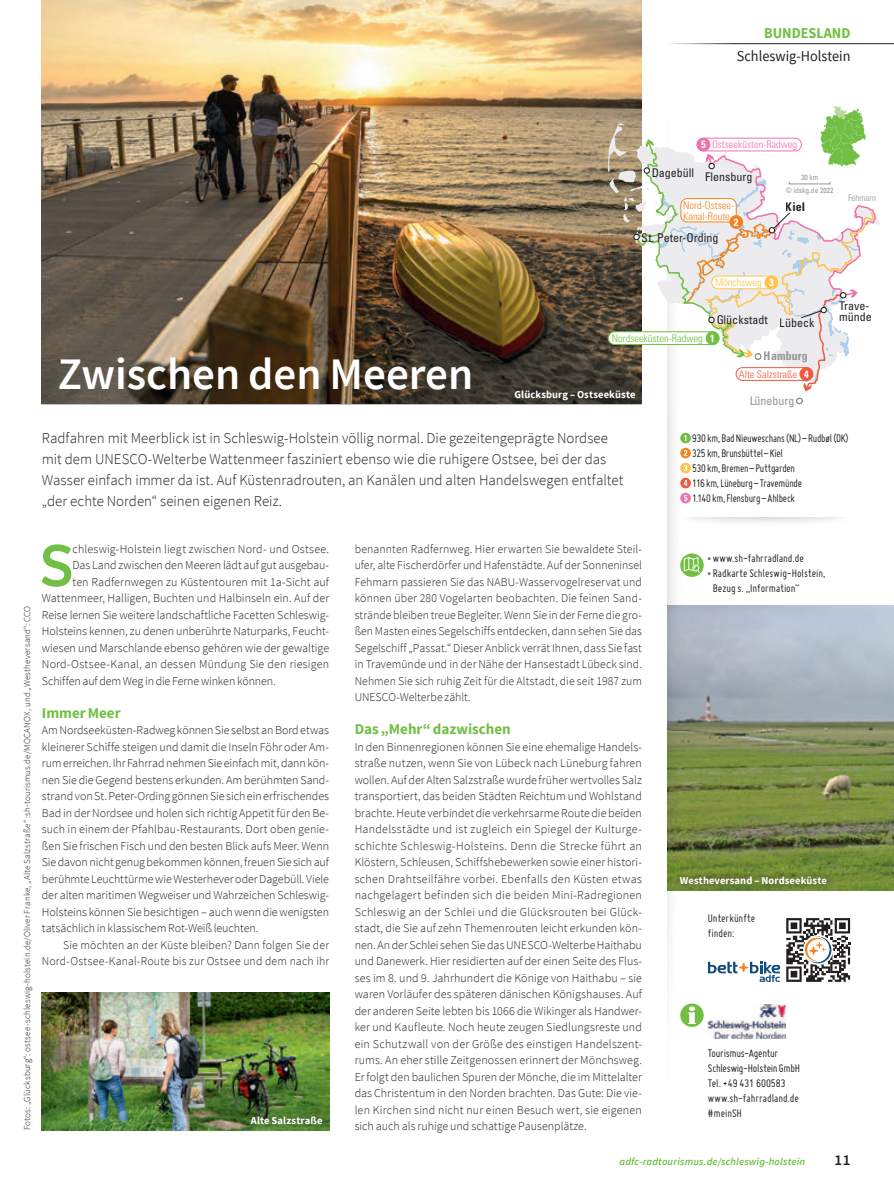
<style>
.page{position:relative;width:894px;height:1191px;background:#fff}
.page>*{position:absolute;margin:0;border:0;box-sizing:border-box;transform-origin:0 0}
.t1{font:600 62.85px "Branding";color:#71bf44}
.t2{font:600 45px "Source Sans Pro";color:#fff}
.t3{font:300 15px/21px "Source Sans Pro";color:#231f20}
.t4{font:700 15px "Source Sans Pro";color:#71bf44}
.t5{font:15px "Source Sans Pro";color:#231f20;scale:.95 1}
.t6{font:700 15px "Source Sans Pro";color:#71bf44;scale:.95 1}
.t7{font:600 15px "Source Sans Pro";color:#231f20}
.t8{font:300 12px/16.5px "Source Sans Pro";letter-spacing:.005em;color:#231f20;text-align:justify}
.t9{font:12px/15px "Miso";letter-spacing:-.01em;color:#231f20}
.t10{font:12px/15px "Miso";letter-spacing:-.01em;color:#231f20;scale:.96 1}
.t11{font:condensed 12px/10.8px "Univers LT Std";color:#231f20}
.t12{font:condensed 12px "Univers LT Std";color:#939598}
.t13{font:700 condensed 12px "Univers LT Std";color:#939598}
.t14{font:700 condensed 12px "Univers LT Std";color:#231f20}
.t15{font:700 10.5px "Source Sans Pro";letter-spacing:.01em;color:#fff}
.t16{font:italic 600 10.5px "Source Sans Pro";letter-spacing:.015em;color:#71bf44}
.t17{font:300 condensed 10.5px/10.8px "Univers LT Std";color:#f58220}
.t18{font:300 condensed 10.5px "Univers LT Std";color:#71bf44}
.t19{font:300 condensed 10.5px "Univers LT Std";color:#f171ab}
.t20{font:300 condensed 10.5px "Univers LT Std";color:#f0593e}
.t21{font:300 condensed 10.5px "Univers LT Std";color:#fec34d}
.t22{font:700 condensed 10.5px "Univers LT Std";color:#fff}
.t23{font:300 9px "Source Sans Pro";letter-spacing:.02em;color:#231f20}
.t24{font:300 condensed 9px "Univers LT Std";color:#939598}
.t25{font:condensed 7.5px "Univers LT Std";color:#939598}
.s1{font-weight:700;color:#fff}
</style>
<div class="page">
<hr style="left:667px;top:43px;width:226px;height:1px;background:#231f20">
<img style="left:42px;top:0;width:599px;height:404px">
<svg style="left:680px;top:433px;width:10px;height:10px"></svg>
<svg style="left:684px;top:435px;width:2px;height:6px"></svg>
<svg style="left:680px;top:448px;width:10px;height:10px"></svg>
<svg style="left:684px;top:450px;width:3px;height:6px"></svg>
<svg style="left:680px;top:463px;width:10px;height:10px"></svg>
<svg style="left:684px;top:465px;width:3px;height:6px"></svg>
<div style="left:680px;top:478px;width:10px;height:10px;background:#f0593e;border-radius:50%"></div>
<svg style="left:684px;top:480px;width:3px;height:6px"></svg>
<svg style="left:680px;top:493px;width:10px;height:10px"></svg>
<svg style="left:684px;top:495px;width:3px;height:6px"></svg>
<div style="left:680px;top:517px;width:170px;height:10px;background:#231f20;opacity:.27"></div>
<div style="left:680px;top:554px;width:23px;height:23px;background:#71bf44;border-radius:50%"></div>
<svg style="left:684px;top:557px;width:15px;height:16px"></svg>
<svg style="left:707px;top:962px;width:72px;height:20px"></svg>
<svg style="left:786px;top:918px;width:63px;height:64px"></svg>
<div style="left:680px;top:1004px;width:23px;height:23px;background:#71bf44;border-radius:50%"></div>
<svg style="left:687px;top:1006px;width:8px;height:18px"></svg>
<img style="left:707px;top:1004px;width:78px;height:35px">
<img style="left:684px;top:605px;width:209px;height:285px">
<div style="left:672px;top:869px;width:161px;height:23px;background:#231f20;opacity:.7"></div>
<div style="left:507px;top:383px;width:135px;height:25px;background:#231f20;opacity:.7"></div>
<img style="left:42px;top:992px;width:287px;height:138px">
<div style="left:243px;top:1109px;width:86px;height:22px;background:#231f20;opacity:.7"></div>
<div style="left:667px;top:93px;width:17px;height:1037px;background:#231f20;opacity:.54"></div>
<svg style="left:605px;top:105px;width:275px;height:303px"></svg>
<p class="t6" style="left:763px;top:24px;width:92px">BUNDESLAND</p>
<p class="t5" style="left:736px;top:46px;width:121px">Schleswig-Holstein</p>
<p class="t19" style="left:700px;top:138px;width:98px"><span class="s1">5</span> Ostseeküsten-Radweg</p>
<p class="t11" style="left:651px;top:167px;width:44px">Dagebüll</p>
<p class="t11" style="left:704px;top:172px;width:49px">Flensburg</p>
<p class="t17" style="left:683px;top:200px;width:52px">Nord-Ostsee-<br>Kanal-Route</p>
<p class="t22" style="left:733px;top:216px;width:6px">2</p>
<p class="t11" style="left:641px;top:232px;width:78px">St. Peter-Ording</p>
<p class="t25" style="left:800px;top:173px;width:19px">30 km</p>
<p class="t14" style="left:785px;top:199px;width:21px">Kiel</p>
<p class="t25" style="left:785px;top:186px;width:49px">© idskg.de 2022</p>
<p class="t24" style="left:847px;top:192px;width:29px">Fehmarn</p>
<h2 class="t2" style="left:58px;top:345px;width:417px">Zwischen den Meeren</h2>
<p class="t21" style="left:714px;top:276px;width:48px">Mönchsweg</p>
<p class="t22" style="left:768px;top:276px;width:6px">3</p>
<p class="t18" style="left:611px;top:332px;width:92px">Nordseeküsten-Radweg</p>
<p class="t15" style="left:514px;top:388px;width:123px">Glücksburg – Ostseeküste</p>
<p class="t11" style="left:716px;top:314px;width:53px">Glückstadt</p>
<p class="t22" style="left:710px;top:332px;width:6px">1</p>
<p class="t11" style="left:779px;top:317px;width:36px">Lübeck</p>
<p class="t13" style="left:763px;top:349px;width:45px">Hamburg</p>
<p class="t20" style="left:738px;top:368px;width:60px">Alte Salzstraße</p>
<p class="t22" style="left:803px;top:368px;width:6px">4</p>
<p class="t12" style="left:748px;top:393px;width:47px">Lüneburg</p>
<p class="t11" style="left:838px;top:300px;width:34px">Trave&shy;münde</p>
<p class="t3" style="left:42px;top:428px;width:582px">Radfahren mit Meerblick ist in Schleswig-Holstein völlig normal. Die gezeitengeprägte Nordsee mit dem UNESCO-Welterbe Wattenmeer fasziniert ebenso wie die ruhigere Ostsee, bei der das Wasser einfach immer da ist. Auf Küstenradrouten, an Kanälen und alten Handelswegen entfaltet „der echte Norden“ seinen eigenen Reiz.</p>
<p class="t10" style="left:692px;top:430px;width:164px">930 km, Bad Nieuweschans (NL) – Rudbøl (DK)<br>325 km, Brunsbüttel – Kiel<br>530 km, Bremen – Puttgarden<br>116 km, Lüneburg – Travemünde<br>1.140 km, Flensburg – Ahlbeck</p>
<p class="t23" style="left:22px;top:1130px;width:526px;rotate:-90deg">Fotos: „Glücksburg“: ostsee-schleswig-holstein.de/Oliver Franke, „Alte Salzstraße“ :sh-tourismus.de/MOCANOX, und „Westheversand“: CCO</p>
<h1 class="t1" style="left:40px;top:531px;width:35px">S</h1>
<p class="t8" style="left:72px;top:541px;width:258px">chleswig-Holstein liegt zwischen Nord- und Ostsee.</p>
<p class="t8" style="left:72px;top:557px;width:258px">Das Land zwischen den Meeren lädt auf gut ausgebau-</p>
<p class="t8" style="left:72px;top:574px;width:258px">ten Radfernwegen zu Küstentouren mit 1a-Sicht auf</p>
<p class="t8" style="left:42px;top:590px;width:289px">Wattenmeer, Halligen, Buchten und Halbinseln ein. Auf der</p>
<p class="t8" style="left:42px;top:607px;width:289px">Reise lernen Sie weitere landschaftliche Facetten Schleswig-</p>
<p class="t8" style="left:42px;top:623px;width:289px">Holsteins kennen, zu denen unberührte Naturparks, Feucht-</p>
<p class="t8" style="left:42px;top:640px;width:289px">wiesen und Marschlande ebenso gehören wie der gewaltige</p>
<p class="t8" style="left:42px;top:656px;width:289px">Nord-Ostsee-Kanal, an dessen Mündung Sie den riesigen</p>
<p class="t8" style="left:42px;top:673px;width:235px">Schiffen auf dem Weg in die Ferne winken können.</p>
<p class="t4" style="left:42px;top:703px;width:80px">Immer Meer</p>
<p class="t8" style="left:42px;top:722px;width:289px">Am Nordseeküsten-Radweg können Sie selbst an Bord etwas kleinerer Schiffe steigen und damit die Inseln Föhr oder Am&shy;rum erreichen. Ihr Fahrrad nehmen Sie einfach mit, dann kön&shy;nen Sie die Gegend bestens erkunden. Am berühmten Sand&shy;strand von St. Peter-Ording gönnen Sie sich ein erfrischendes Bad in der Nordsee und holen sich richtig Appetit für den Be&shy;such in einem der Pfahlbau-Restaurants. Dort oben genie&shy;ßen Sie frischen Fisch und den besten Blick aufs Meer. Wenn Sie davon nicht genug bekommen können, freuen Sie sich auf berühmte Leuchttürme wie Westerhever oder Dagebüll. Viele der alten maritimen Wegweiser und Wahrzeichen Schleswig-Holsteins können Sie besichtigen – auch wenn die wenigsten tatsächlich in klassischem Rot-Weiß leuchten.</p>
<p class="t8" style="left:42px;top:937px;width:289px;text-align:right">Sie möchten an der Küste bleiben? Dann folgen Sie der<br>Nord-Ostsee-Kanal-Route bis zur Ostsee und dem nach ihr</p>
<p class="t15" style="left:251px;top:1113px;width:73px">Alte Salzstraße</p>
<p class="t8" style="left:354px;top:541px;width:289px">benannten Radfernweg. Hier erwarten Sie bewaldete Steil&shy;ufer, alte Fischerdörfer und Hafenstädte. Auf der Sonneninsel Fehmarn passieren Sie das NABU-Wasservogelreservat und können über 280 Vogelarten beobachten. Die feinen Sand&shy;strände bleiben treue Begleiter. Wenn Sie in der Ferne die gro&shy;ßen Masten eines Segelschiffs entdecken, dann sehen Sie das Segelschiff „Passat.“ Dieser Anblick verrät Ihnen, dass Sie fast in Travemünde und in der Nähe der Hansestadt Lübeck sind.<br>Nehmen Sie sich ruhig Zeit für die Altstadt, die seit 1987 zum UNESCO-Welterbe zählt.</p>
<p class="t4" style="left:354px;top:720px;width:157px">Das „Mehr“ dazwischen</p>
<p class="t8" style="left:354px;top:739px;width:289px">In den Binnenregionen können Sie eine ehemalige Handels&shy;straße nutzen, wenn Sie von Lübeck nach Lüneburg fahren wollen. Auf der Alten Salzstraße wurde früher wertvolles Salz transportiert, das beiden Städten Reichtum und Wohlstand brachte. Heute verbindet die verkehrsarme Route die beiden Handelsstädte und ist zugleich ein Spiegel der Kulturge&shy;schichte Schleswig-Holsteins. Denn die Strecke führt an Klöstern, Schleusen, Schiffshebewerken sowie einer histori&shy;schen Drahtseilfähre vorbei. Ebenfalls den Küsten etwas nachgelagert befinden sich die beiden Mini-Radregionen Schleswig an der Schlei und die Glücksrouten bei Glück&shy;stadt, die Sie auf zehn Themenrouten leicht erkunden kön&shy;nen. An der Schlei sehen Sie das UNESCO-Welterbe Haithabu und Danewerk. Hier residierten auf der einen Seite des Flus&shy;ses im 8. und 9. Jahrhundert die Könige von Haithabu – sie waren Vorläufer des späteren dänischen Königshauses. Auf der anderen Seite lebten bis 1066 die Wikinger als Handwer&shy;ker und Kaufleute. Noch heute zeugen Siedlungsreste und ein Schutzwall von der Größe des einstigen Handelszent&shy;rums. An eher stille Zeitgenossen erinnert der Mönchsweg.<br>Er folgt den baulichen Spuren der Mönche, die im Mittelalter das Christentum in den Norden brachten. Das Gute: Die vie&shy;len Kirchen sind nicht nur einen Besuch wert, sie eigenen sich auch als ruhige und schattige Pausenplätze.</p>
<p class="t9" style="left:707px;top:550px;width:97px">• www.sh-fahrradland.de</p>
<p class="t9" style="left:712px;top:565px;width:114px;text-indent:-5px">• Radkarte Schleswig-Holstein,<br>Bezug s. „Information“</p>
<p class="t15" style="left:679px;top:874px;width:148px">Westheversand – Nordseeküste</p>
<p class="t9" style="left:707px;top:910px;width:49px">Unterkünfte finden:</p>
<p class="t9" style="left:707px;top:1045px;width:94px">Tourismus-Agentur<br>Schleswig-Holstein GmbH<br>Tel. +49 431 600583 www.sh-fahrradland.de #meinSH</p>
<p class="t16" style="left:619px;top:1155px;width:187px">adfc-radtourismus.de/schleswig-holstein</p>
<p class="t7" style="left:834px;top:1150px;width:17px">11</p>
</div>
